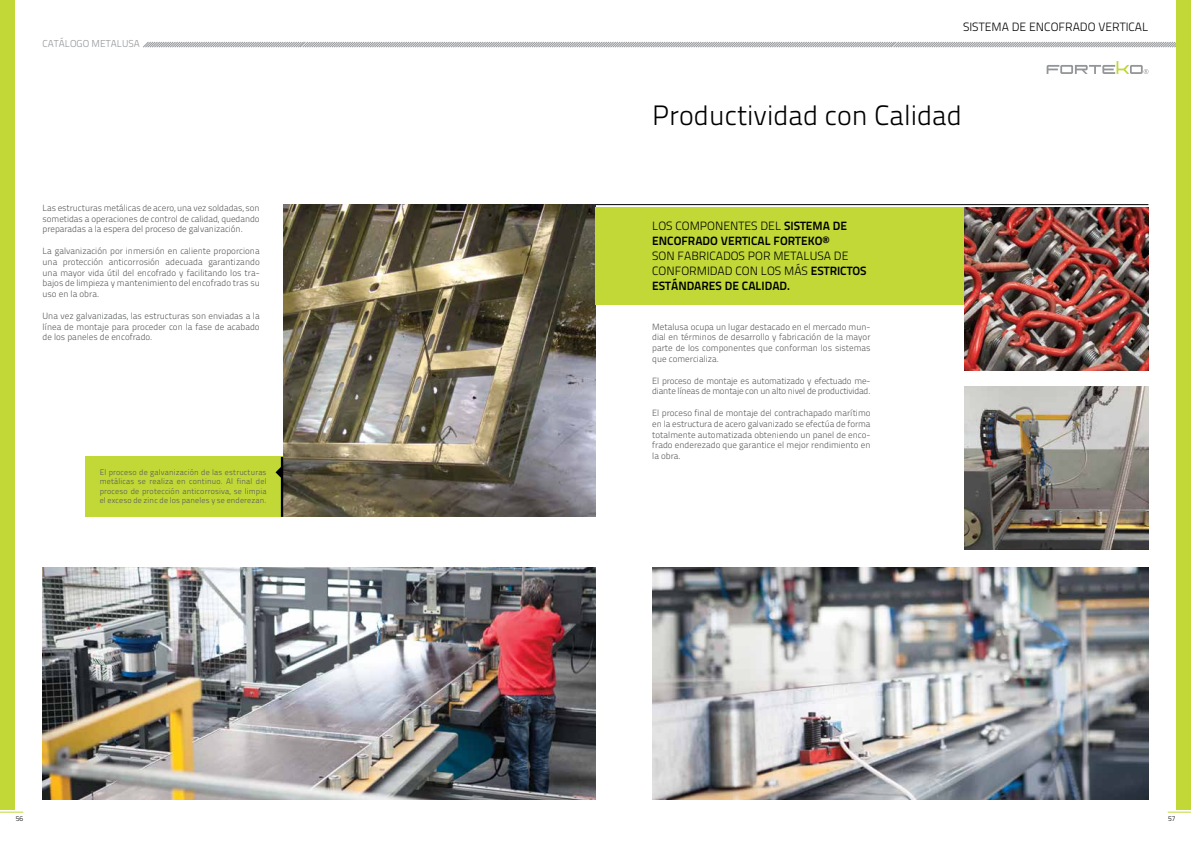
<style>
.page{position:relative;width:1191px;height:842px;background:#fff}
.page>*{position:absolute;margin:0;border:0;box-sizing:border-box;transform-origin:0 0}
.t1{font:300 28px "Titillium Text 22 L";color:#000}
.t2{font:300 12px/15px "Titillium Text 22 L";color:#000}
.t3{font:700 12px/15px "Titillium Text 22 L";color:#000}
.t4{font:300 10px "Titillium Text 22 L";color:#939598}
.t5{font:300 9px/10.8px "Titillium Text 22 L";color:#58595b;text-align:justify}
.t6{font:300 9px/10.8px "Titillium Text 22 L";letter-spacing:-.02em;color:#58595b}
.t7{font:300 8px/9.6px "Titillium Text 22 L";letter-spacing:.02em;color:#58595b;text-align:justify}
.t8{font:300 7px "Titillium Text 22 L";color:#000}
.s1{font-weight:300}
.s2{font-weight:700}
</style>
<div class="page">
<svg style="left:1167px;top:812px;width:24px;height:1px"></svg>
<svg style="left:0;top:812px;width:23px;height:1px"></svg>
<svg style="left:143px;top:42px;width:1033px;height:6px;background:#c4c5c7"></svg>
<img style="left:283px;top:204px;width:312px;height:313px">
<img style="left:43px;top:567px;width:552px;height:232px">
<img style="left:652px;top:567px;width:496px;height:232px">
<img style="left:964px;top:208px;width:184px;height:162px">
<div style="left:86px;top:457px;width:197px;height:60px;background:#c1d837"></div>
<svg style="left:275px;top:457px;width:8px;height:60px"></svg>
<div style="left:595px;top:208px;width:369px;height:97px;background:#c1d837"></div>
<hr style="left:595px;top:204px;width:553px;height:1px;background:#000">
<svg style="left:1046px;top:61px;width:102px;height:13px"></svg>
<div style="left:0;top:0;width:14px;height:809px;background:#c1d837"></div>
<div style="left:1176px;top:0;width:15px;height:809px;background:#c1d837"></div>
<img style="left:964px;top:387px;width:184px;height:163px">
<p class="t4" style="left:43px;top:36px;width:99px">CATÁLOGO METALUSA</p>
<h2 class="t2" style="left:963px;top:18px;width:187px">SISTEMA DE ENCOFRADO VERTICAL</h2>
<h1 class="t1" style="left:652px;top:95px;width:311px">Productividad con Calidad</h1>
<p class="t5" style="left:43px;top:202px;width:219px">Las estructuras metálicas de acero, una vez soldadas, son sometidas a operaciones de control de calidad, quedando preparadas a la espera del proceso de galvanización.</p>
<p class="t5" style="left:43px;top:245px;width:219px">La galvanización por inmersión en caliente proporciona una protección anticorrosión adecuada garantizando una mayor vida útil del encofrado y facilitando los tra&shy;bajos de limpieza y mantenimiento del encofrado tras su uso en la obra.</p>
<p class="t5" style="left:43px;top:310px;width:219px">Una vez galvanizadas, las estructuras son enviadas a la línea de montaje para proceder con la fase de acabado de los paneles de encofrado.</p>
<p class="t5" style="left:652px;top:321px;width:220px">Metalusa ocupa un lugar destacado en el mercado mun&shy;dial en términos de desarrollo y fabricación de la mayor parte de los componentes que conforman los sistemas que comercializa.</p>
<p class="t6" style="left:652px;top:375px;width:220px">El proceso de montaje es automatizado y efectuado me&shy;diante líneas de montaje con un alto nivel de productividad.</p>
<p class="t5" style="left:652px;top:407px;width:220px">El proceso final de montaje del contrachapado marítimo en la estructura de acero galvanizado se efectúa de forma totalmente automatizada obteniendo un panel de enco&shy;frado enderezado que garantice el mejor rendimiento en la obra.</p>
<p class="t7" style="left:100px;top:466px;width:168px">El proceso de galvanización de las estructuras metálicas se realiza en continuo. Al final del proceso de protección anticorrosiva, se limpia el exceso de zinc de los paneles y se enderezan.</p>
<h2 class="t3" style="left:652px;top:217px;width:196px"><span class="s1">LOS COMPONENTES DEL</span> SISTEMA DE<br>ENCOFRADO VERTICAL FORTEKO®</h2>
<h2 class="t2" style="left:652px;top:248px;width:216px">SON FABRICADOS POR METALUSA DE<br>CONFORMIDAD CON LOS MÁS <span class="s2">ESTRICTOS<br>ESTÁNDARES DE CALIDAD.</span></h2>
<p class="t8" style="left:16px;top:814px;width:9px">56</p>
<p class="t8" style="left:1168px;top:814px;width:9px">57</p>
</div>
